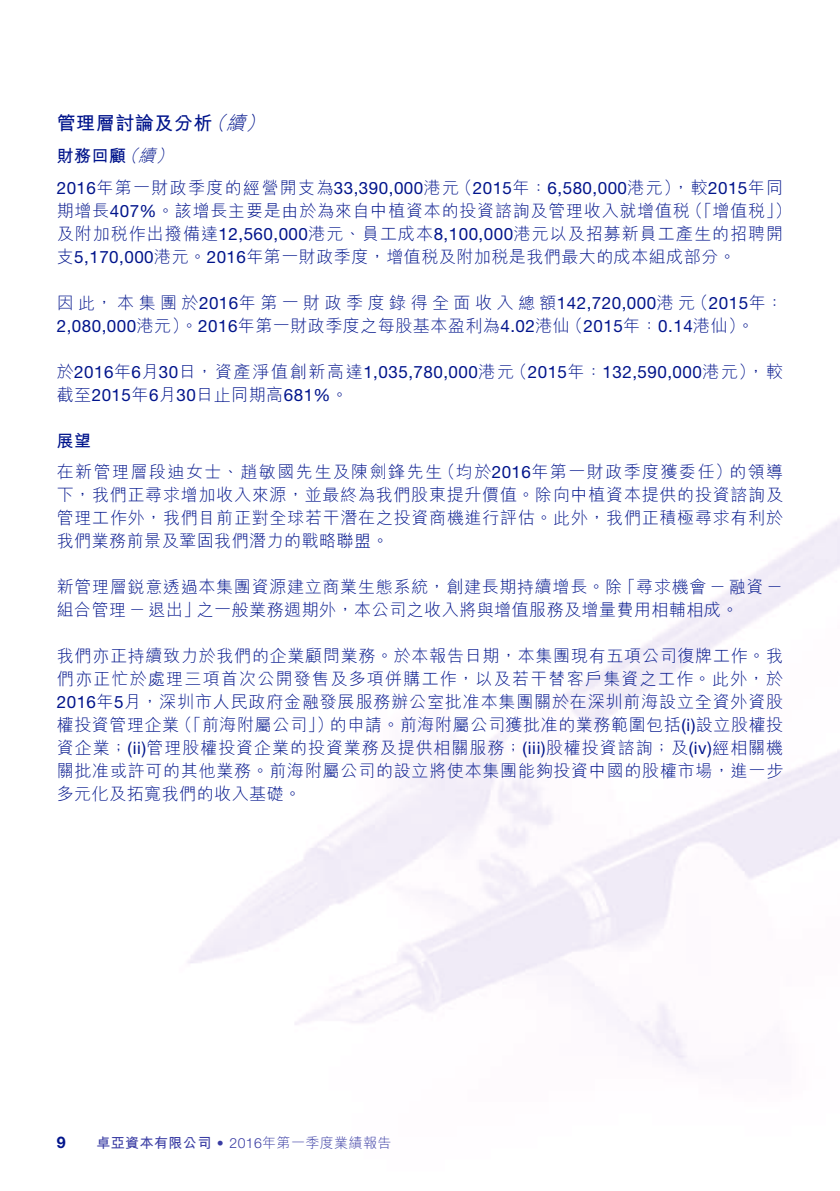
<style>
.page{position:relative;width:840px;height:1191px;background:#fff}
.page>*{position:absolute;margin:0;border:0;box-sizing:border-box;transform-origin:0 0}
.t1{font:700 19px "M Hei HK";letter-spacing:.03em;color:#00148b}
.t2{font:italic 300 19px "M Hei HK";color:#00148b}
.t3{font:300 17px/23px "M Hei HK";letter-spacing:.045em;color:#00148b}
.t4{font:17px/23px "Helvetica Neue LT Std";letter-spacing:.03em;color:#00148b}
.t5{font:300 17px "M Hei HK";letter-spacing:.26em;color:#00148b}
.t6{font:300 17px "M Hei HK";letter-spacing:.075em;color:#00148b}
.t7{font:300 17px "M Hei HK";letter-spacing:.085em;color:#00148b}
.t8{font:700 17px "M Hei HK";letter-spacing:.03em;color:#00148b}
.t9{font:italic 300 17px "M Hei HK";color:#00148b}
.t10{font:700 16px "Helvetica Neue LT Std";color:#00148b}
.t11{font:300 14px "M Hei HK";letter-spacing:.03em;color:#393ca3}
.s1{font-family:"M Hei HK";font-weight:300}
.s2{font-family:"Helvetica Neue LT Std";font-weight:400}
.s3{font-weight:700}
.s4{font-family:"Frutiger LT Std";font-weight:900}
.s5{font-family:"Helvetica Neue LT Std"}
</style>
<div class="page">
<p class="t2" style="left:226px;top:110px;width:27px">續</p>
<p class="t2" style="left:206px;top:110px;width:27px">（</p>
<p class="t2" style="left:245px;top:110px;width:27px">(</p>
<p class="t1" style="left:57px;top:110px;width:157px">管理層討論及分析</p>
<p class="t9" style="left:156px;top:144px;width:25px">(</p>
<p class="t9" style="left:138px;top:144px;width:25px">續</p>
<p class="t9" style="left:121px;top:144px;width:25px">（</p>
<p class="t8" style="left:57px;top:144px;width:71px">財務回顧</p>
<p class="t4" style="left:455px;top:176px;width:329px"><span class="s1">（</span>2015<span class="s1">年：</span>6,580,000<span class="s1">港元，） 較</span>2015<span class="s1">年同</span></p>
<p class="t6" style="left:57px;top:175px;width:403px"><span class="s2">2016</span>年第一財政季度的經營開支為<span class="s2">33,390,000</span>港元</p>
<p class="t3" style="left:685px;top:198px;width:107px">（「增值稅 (「</p>
<p class="t3" style="left:57px;top:198px;width:727px">期增長<span class="s2">407%</span>。該增長主要是由於為來自中植資本的投資諮詢及管理收入就增值稅<br>及附加稅作出撥備達<span class="s2">12,560,000</span>港元、員工成本<span class="s2">8,100,000</span>港元以及招募新員工產生的招聘開支<span class="s2">5,170,000</span>港元。<span class="s2">2016</span>年第一財政季度，增值稅及附加稅是我們最大的成本組成部分。</p>
<p class="t4" style="left:691px;top:291px;width:93px"><span class="s1">（</span>2015<span class="s1">年：</span></p>
<p class="t5" style="left:57px;top:290px;width:639px">因此，本集團於<span class="s2">2016</span>年第一財政季度錄得全面收入總額<span class="s2">142,720,000</span>港元</p>
<p class="t4" style="left:566px;top:314px;width:189px"><span class="s1">（</span>2015<span class="s1">年：</span>0.14<span class="s1">港仙。(</span></p>
<p class="t3" style="left:57px;top:313px;width:514px"><span class="s2">2,080,000</span>港元）。<span class="s2">2016</span>年第一財政季度之每股基本盈利為<span class="s2">4.02</span>港仙</p>
<p class="t4" style="left:510px;top:360px;width:274px"><span class="s1">（</span>2015<span class="s1">年：</span>132,590,000<span class="s1">港元，） 較</span></p>
<p class="t4" style="left:57px;top:360px;width:458px"><span class="s1">於</span>2016<span class="s1">年 月</span>6 30<span class="s1">日，資產淨值創新高達</span>1,035,780,000<span class="s1">港元截至</span>2015<span class="s1">年 月</span>6 30<span class="s1">日止同期高</span>681%<span class="s1">。</span></p>
<p class="t8" style="left:57px;top:428px;width:36px">展望</p>
<p class="t3" style="left:57px;top:460px;width:727px">在新管理層段迪女士、趙敏國先生及陳劍鋒先生<br>下，我們正尋求增加收入來源，並最終為我們股東提升價值。除向中植資本提供的投資諮詢及管理工作外，我們目前正對全球若干潛在之投資商機進行評估。此外，我們正積極尋求有利於我們業務前景及鞏固我們潛力的戰略聯盟。</p>
<p class="t3" style="left:618px;top:575px;width:166px">「尋求機會－融資－</p>
<p class="t7" style="left:438px;top:460px;width:295px">（均於<span class="s2">2016</span>年第一財政季度獲委任）</p>
<p class="t3" style="left:729px;top:460px;width:55px">的領導</p>
<p class="t3" style="left:197px;top:575px;width:543px;text-indent:-140px">新管理層銳意透過本集團資源建立商業生態系統，創建長期持續增長。除<br>之一般業務週期外，本公司之收入將與增值服務及增量費用相輔相成。</p>
<p class="t3" style="left:57px;top:598px;width:145px">組合管理－退出」</p>
<p class="t3" style="left:57px;top:644px;width:727px;text-align:right">我們亦正持續致力於我們的企業顧問業務。於本報告日期，本集團現有五項公司復牌工作。我們亦正忙於處理三項首次公開發售及多項併購工作，以及若干替客戶集資之工作。此外，於<span class="s2">2016</span>年 月<span class="s2">5</span> ，深圳市人民政府金融發展服務辦公室批准本集團關於在深圳前海設立全資外資股的申請。前海附屬公司獲批准的業務範圍包括 <span class="s2">)i(</span> 設立股權投</p>
<p class="t3" style="left:175px;top:713px;width:159px">（「前海附屬公司」）</p>
<p class="t3" style="left:57px;top:713px;width:727px">權投資管理企業<br>資企業；<span class="s2">( )i i</span> 管理股權投資企業的投資業務及提供相關服務；<span class="s2">(iii)</span>股權投資諮詢；及 <span class="s2">i v( )</span>經相關機關批准或許可的其他業務。前海附屬公司的設立將使本集團能夠投資中國的股權市場，進一步多元化及拓寬我們的收入基礎。</p>
<p class="t10" style="left:57px;top:1132px;width:10px">9</p>
<p class="t11" style="left:96px;top:1133px;width:296px"><span class="s3">卓亞資本有限公司</span> <span class="s4">•</span> <span class="s5">2016</span>年第一季度業績報告</p>
</div>
